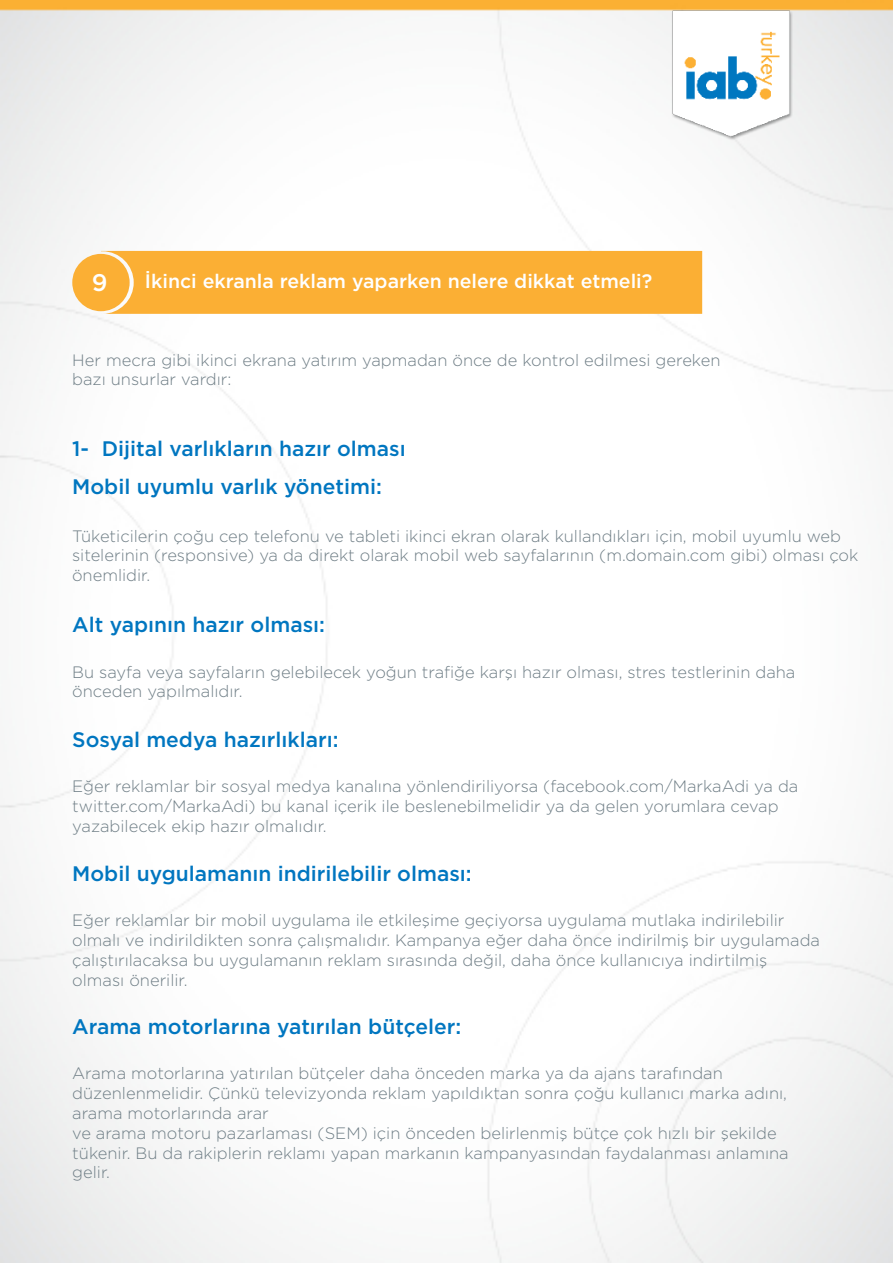
<style>
.page{position:relative;width:893px;height:1263px;background:#fff}
.page>*{position:absolute;margin:0;border:0;box-sizing:border-box;transform-origin:0 0}
.t1{font:500 24px "Gotham";color:#fff}
.t2{font:500 21px/38.1px "Gotham";color:#0076c0}
.t3{font:500 19.5px "Gotham";color:#fff}
.t4{font:300 16.5px/19.8px "Gotham";color:#6f7e86}
</style>
<div class="page">
<img style="left:0;top:0;width:893px;height:1263px">
<img style="left:672px;top:9px;width:121px;height:132px">
<div style="left:72px;top:254px;width:58px;height:57px;background:#fbaf34;border-radius:50%"></div>
<div style="left:101px;top:251px;width:601px;height:64px;background:#fbaf34"></div>
<h1 class="t1" style="left:92px;top:267px;width:17px">9</h1>
<p class="t3" style="left:145px;top:268px;width:509px">İkinci ekranla reklam yaparken nelere dikkat etmeli?</p>
<p class="t4" style="left:72px;top:349px;width:650px">Her mecra gibi ikinci ekrana yatırım yapmadan önce de kontrol edilmesi gereken bazı unsurlar vardır:</p>
<p class="t2" style="left:72px;top:429px;width:335px">1- Dijital varlıkların hazır olması<br>Mobil uyumlu varlık yönetimi:</p>
<p class="t4" style="left:72px;top:525px;width:788px">Tüketicilerin çoğu cep telefonu ve tableti ikinci ekran olarak kullandıkları için, mobil uyumlu web sitelerinin (responsive) ya da direkt olarak mobil web sayfalarının (m.domain.com gibi) olması çok önemlidir.</p>
<p class="t2" style="left:72px;top:606px;width:254px">Alt yapının hazır olması:</p>
<p class="t4" style="left:72px;top:661px;width:725px">Bu sayfa veya sayfaların gelebilecek yoğun trafiğe karşı hazır olması, stres testlerinin daha önceden yapılmalıdır.</p>
<p class="t2" style="left:72px;top:720px;width:268px">Sosyal medya hazırlıkları:</p>
<p class="t4" style="left:72px;top:776px;width:728px">Eğer reklamlar bir sosyal medya kanalına yönlendiriliyorsa (facebook.com/MarkaAdi ya da twitter.com/MarkaAdi) bu kanal içerik ile beslenebilmelidir ya da gelen yorumlara cevap yazabilecek ekip hazır olmalıdır.</p>
<p class="t2" style="left:72px;top:854px;width:401px">Mobil uygulamanın indirilebilir olması:</p>
<p class="t4" style="left:72px;top:910px;width:749px">Eğer reklamlar bir mobil uygulama ile etkileşime geçiyorsa uygulama mutlaka indirilebilir olmalı ve indirildikten sonra çalışmalıdır. Kampanya eğer daha önce indirilmiş bir uygulamada çalıştırılacaksa bu uygulamanın reklam sırasında değil, daha önce kullanıcıya indirtilmiş olması önerilir.</p>
<p class="t2" style="left:72px;top:1007px;width:390px">Arama motorlarına yatırılan bütçeler:</p>
<p class="t4" style="left:72px;top:1063px;width:718px">Arama motorlarına yatırılan bütçeler daha önceden marka ya da ajans tarafından düzenlenmelidir. Çünkü televizyonda reklam yapıldıktan sonra çoğu kullanıcı marka adını, arama motorlarında arar<br>ve arama motoru pazarlaması (SEM) için önceden belirlenmiş bütçe çok hızlı bir şekilde tükenir. Bu da rakiplerin reklamı yapan markanın kampanyasından faydalanması anlamına gelir.</p>
</div>
